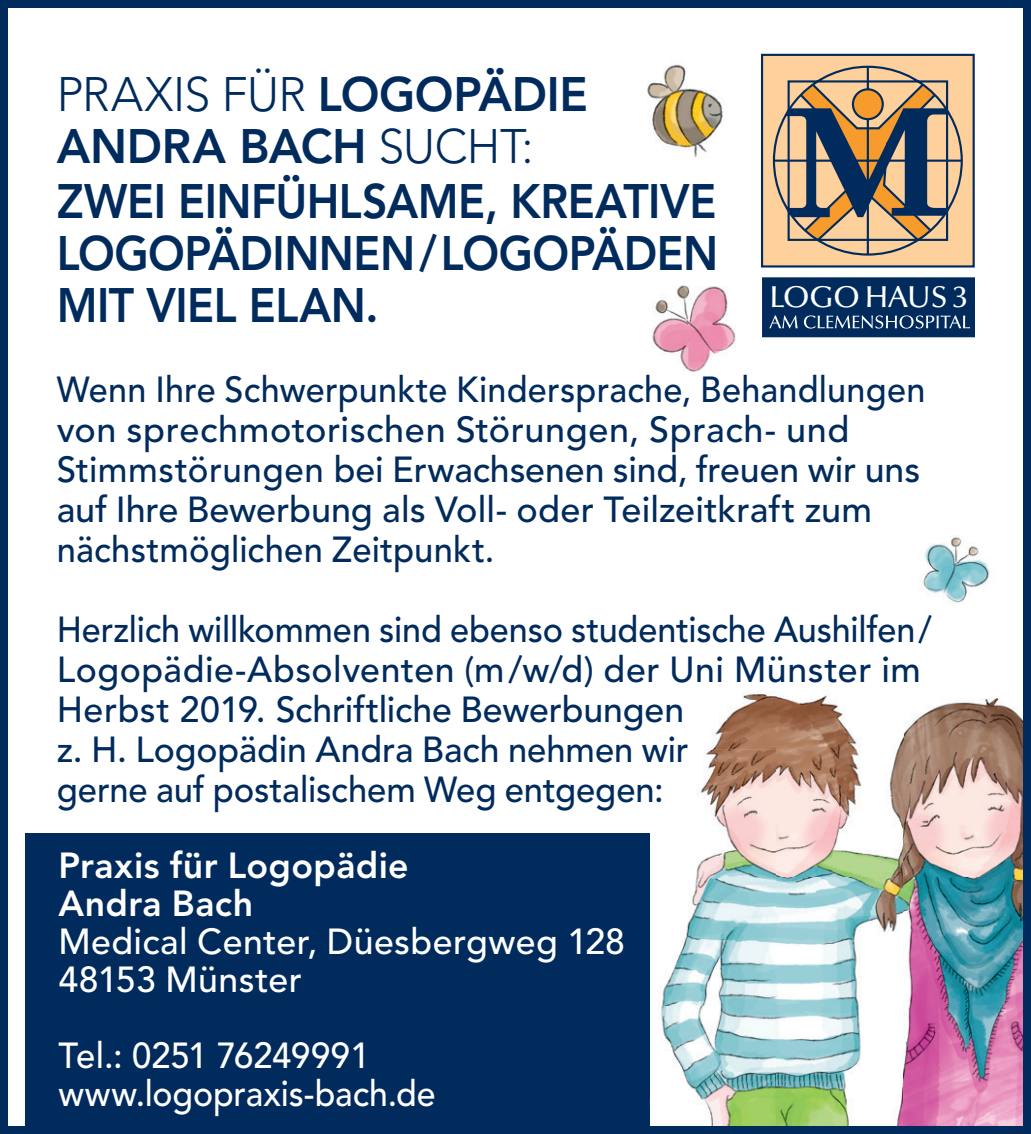
<style>
.page{position:relative;width:1031px;height:1134px;background:#fff}
.page>*{position:absolute;margin:0;border:0;box-sizing:border-box;transform-origin:0 0}
.t1{font:800 48px/52px "Avenir LT Std";letter-spacing:-.01em;color:#002b5c;text-align:justify;scale:.92 1}
.t2{font:800 48px/52px "Avenir LT Std";letter-spacing:-.01em;color:#002b5c}
.t3{font:500 36px/40px "Avenir LT Std";color:#002b5c;scale:.95 1}
.t4{font:500 36px/38px "Avenir LT Std";letter-spacing:.005em;color:#fff}
.t5{font:500 36px/38px "Avenir LT Std";letter-spacing:.005em;color:#fff;scale:.96 1}
.t6{font:800 36px/38px "Avenir LT Std";letter-spacing:.01em;color:#fff}
.t7{font:500 30.4px "Optima LT Std";letter-spacing:-.01em;color:#fff}
.s1{font-weight:300}
</style>
<div class="page">
<div style="left:26px;top:833px;width:624px;height:301px;background:#002b5c"></div>
<img style="left:712px;top:693px;width:65px;height:57px">
<img style="left:777px;top:695px;width:127px;height:55px">
<img style="left:904px;top:698px;width:118px;height:52px">
<img style="left:696px;top:750px;width:326px;height:128px">
<img style="left:662px;top:878px;width:360px;height:128px">
<img style="left:661px;top:1006px;width:361px;height:119px">
<img style="left:652px;top:285px;width:84px;height:88px">
<img style="left:923px;top:537px;width:67px;height:66px">
<img style="left:647px;top:64px;width:76px;height:94px">
<svg style="left:761px;top:54px;width:214px;height:214px;background:#b19a7f"></svg>
<div style="left:853px;top:89px;width:29px;height:30px;background:#f89b2d;border-radius:50%"></div>
<div style="left:852px;top:88px;width:32px;height:32px;border:2px solid #002b5c;border-radius:50%"></div>
<svg style="left:762px;top:277px;width:213px;height:60px;background:#0e3765"></svg>
<div style="left:0;top:0;width:1031px;height:1134px;border:8px solid #002b5c"></div>
<h1 class="t2" style="left:57px;top:69px;width:533px"><span class="s1">PRAXIS FÜR</span> LOGOPÄDIE<br>ANDRA BACH <span class="s1">SUCHT:</span></h1>
<h1 class="t1" style="left:57px;top:175px;width:721px">ZWEI EINFÜHLSAME, KREATIVE LOGOPÄDINNEN / LOGOPÄDEN MIT VIEL ELAN.</h1>
<p class="t7" style="left:769px;top:280px;width:200px">LOGO HAUS 3</p>
<p class="t3" style="left:57px;top:370px;width:916px">Wenn Ihre Schwerpunkte Kindersprache, Behandlungen von sprechmotorischen Störungen, Sprach- und Stimmstörungen bei Erwachsenen sind, freuen wir uns auf Ihre Bewerbung als Voll- oder Teilzeitkraft zum nächstmöglichen Zeitpunkt.</p>
<p class="t3" style="left:57px;top:610px;width:922px">Herzlich willkommen sind ebenso studentische Aushilfen / Logopädie-Absolventen (m/w/d) der Uni Münster im Herbst 2019. Schriftliche Bewerbungen<br>z. H. Logopädin Andra Bach nehmen wir<br>gerne auf postalischem Weg entgegen:</p>
<p class="t6" style="left:58px;top:846px;width:352px">Praxis für Logopädie<br>Andra Bach</p>
<p class="t4" style="left:58px;top:923px;width:568px">Medical Center, Düesbergweg 128<br>48153 Münster</p>
<p class="t5" style="left:58px;top:1037px;width:394px">Tel.: 0251 7624999 1 www.logopraxis-bach.de</p>
</div>
